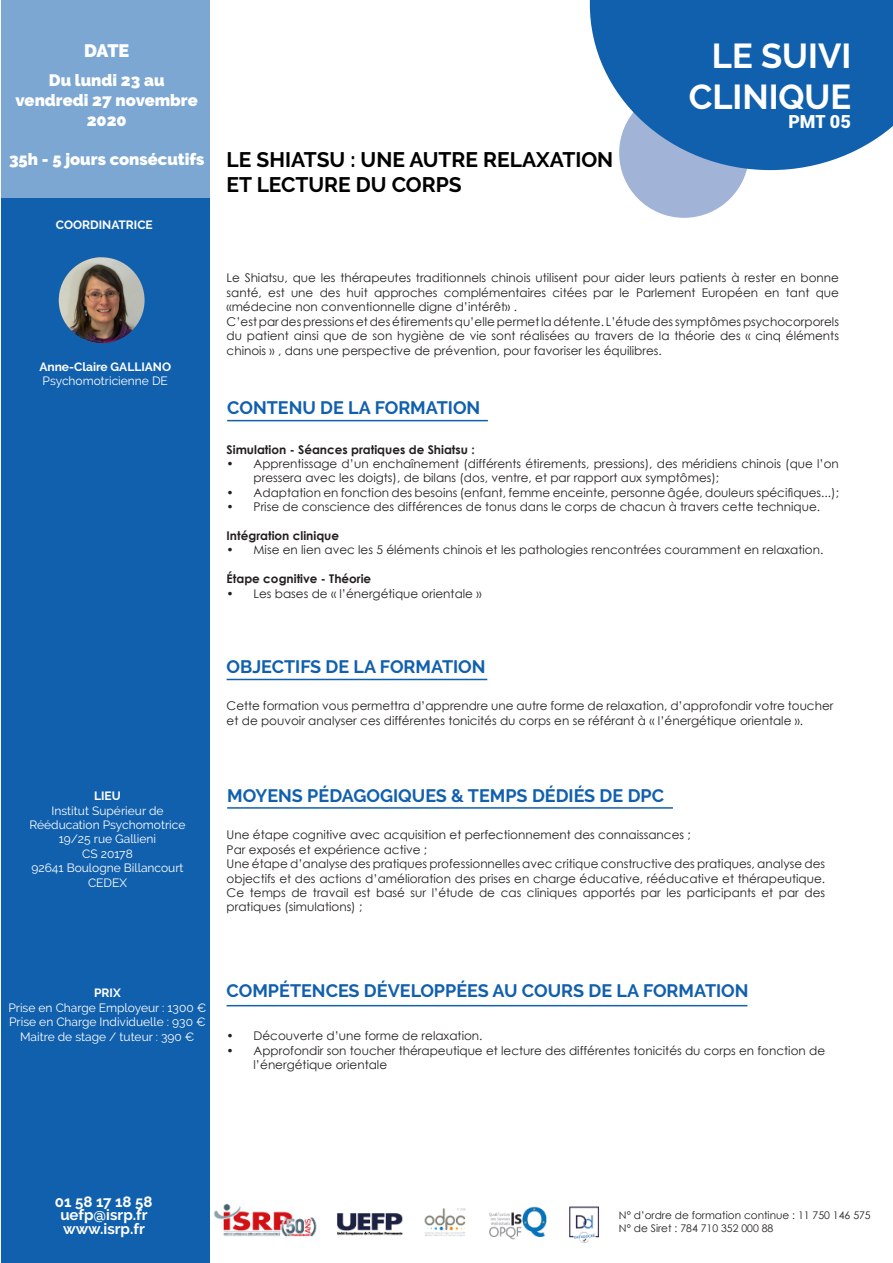
<style>
.page{position:relative;width:893px;height:1263px;background:#fff}
.page>*{position:absolute;margin:0;border:0;box-sizing:border-box;transform-origin:0 0}
.t1{font:700 34.5px "Raleway";color:#fff}
.t2{font:700 21px "Raleway";color:#000}
.t3{font:700 18px "Raleway";color:#1160ae}
.t4{font:900 18px "Roboto";color:#fff}
.t5{font:900 18px "Raleway";color:#fff}
.t6{font:900 16.5px/19.8px "Raleway";color:#fff;text-align:center}
.t7{font:700 15px "Raleway";color:#fff}
.t8{font:12px/14.4px "Century Gothic";color:#231f20;text-align:justify}
.t9{font:12px "Raleway";color:#fff}
.t10{font:700 12px "Century Gothic";color:#231f20}
.t11{font:700 12px "Raleway";color:#fff}
.t12{font:10.5px "Century Gothic";color:#231f20}
</style>
<div class="page">
<div style="left:1px;top:0;width:208px;height:1263px;background:#1160ae"></div>
<div style="left:1px;top:0;width:208px;height:198px;background:#7ba7d2"></div>
<div style="left:619px;top:88px;width:130px;height:130px;background:#a2b3d8;border-radius:50%"></div>
<svg style="left:590px;top:0;width:303px;height:170px;fill:#1160ae"></svg>
<img style="left:214px;top:1204px;width:385px;height:39px">
<hr style="left:227px;top:420px;width:261px;height:1px;background:#1160ae">
<hr style="left:227px;top:807px;width:446px;height:2px;background:#1160ae">
<hr style="left:227px;top:1005px;width:520px;height:1px;background:#1160ae">
<hr style="left:227px;top:679px;width:260px;height:1px;background:#1160ae">
<img style="left:59px;top:257px;width:85px;height:86px">
<img style="left:59px;top:257px;width:86px;height:86px;border-radius:43px">
<p class="t5" style="left:84px;top:40px;width:47px">DATE</p>
<p class="t6" style="left:49px;top:70px;width:117px">Du lundi 23 au</p>
<p class="t6" style="left:16px;top:90px;width:184px">vendredi 27 novembre<br>2020</p>
<p class="t6" style="left:9px;top:150px;width:197px">35h - 5 jours consécutifs</p>
<p class="t11" style="left:56px;top:218px;width:98px">COORDINATRICE</p>
<p class="t11" style="left:39px;top:359px;width:133px">Anne-Claire GALLIANO</p>
<p class="t9" style="left:43px;top:374px;width:127px">Psychomotricienne DE</p>
<p class="t2" style="left:227px;top:147px;width:388px">LE SHIATSU : UNE AUTRE RELAXATION</p>
<p class="t2" style="left:227px;top:172px;width:237px">ET LECTURE DU CORPS</p>
<p class="t1" style="left:712px;top:36px;width:141px">LE SUIVI</p>
<p class="t1" style="left:689px;top:77px;width:164px">CLINIQUE</p>
<p class="t4" style="left:788px;top:109px;width:64px">PMT 05</p>
<p class="t8" style="left:227px;top:271px;width:614px">Le Shiatsu, que les thérapeutes traditionnels chinois utilisent pour aider leurs patients à rester en bonne santé, est une des huit approches complémentaires citées par le Parlement Européen en tant que «médecine non conventionnelle digne d’intérêt» .</p>
<p class="t8" style="left:227px;top:314px;width:614px">C’est par des pressions et des étirements qu’elle permet la détente. L’étude des symptômes psychocorporels du patient ainsi que de son hygiène de vie sont réalisées au travers de la théorie des « cinq éléments chinois » , dans une perspective de prévention, pour favoriser les équilibres.</p>
<p class="t3" style="left:227px;top:398px;width:255px">CONTENU DE LA FORMATION</p>
<p class="t10" style="left:227px;top:440px;width:250px">Simulation - Séances pratiques de Shiatsu :</p>
<p class="t8" style="left:254px;top:456px;width:587px;text-indent:-27px">• Apprentissage d’un enchaînement (différents étirements, pressions), des méridiens chinois (que l’on pressera avec les doigts), de bilans (dos, ventre, et par rapport aux symptômes);</p>
<p class="t8" style="left:227px;top:485px;width:614px">• Adaptation en fonction des besoins (enfant, femme enceinte, personne âgée, douleurs spécifiques...);</p>
<p class="t8" style="left:227px;top:499px;width:595px">• Prise de conscience des différences de tonus dans le corps de chacun à travers cette technique.</p>
<p class="t10" style="left:227px;top:527px;width:114px">Intégration clinique</p>
<p class="t8" style="left:227px;top:543px;width:598px">• Mise en lien avec les 5 éléments chinois et les pathologies rencontrées couramment en relaxation.</p>
<p class="t10" style="left:227px;top:570px;width:146px">Étape cognitive - Théorie</p>
<p class="t8" style="left:227px;top:586px;width:256px">• Les bases de « l’énergétique orientale »</p>
<p class="t11" style="left:94px;top:789px;width:28px">LIEU</p>
<p class="t9" style="left:51px;top:803px;width:114px">Institut Supérieur de</p>
<p class="t9" style="left:30px;top:818px;width:157px">Rééducation Psychomotrice</p>
<p class="t9" style="left:59px;top:832px;width:99px">19/25 rue Gallieni</p>
<p class="t9" style="left:82px;top:846px;width:52px">CS 20178</p>
<p class="t9" style="left:31px;top:861px;width:154px">92641 Boulogne Billancourt</p>
<p class="t9" style="left:88px;top:875px;width:41px">CEDEX</p>
<p class="t3" style="left:227px;top:657px;width:261px">OBJECTIFS DE LA FORMATION</p>
<p class="t8" style="left:227px;top:698px;width:608px">Cette formation vous permettra d’apprendre une autre forme de relaxation, d’approfondir votre toucher et de pouvoir analyser ces différentes tonicités du corps en se référant à « l’énergétique orientale ».</p>
<p class="t3" style="left:227px;top:785px;width:438px">MOYENS PÉDAGOGIQUES &amp; TEMPS DÉDIÉS DE DPC</p>
<p class="t8" style="left:227px;top:828px;width:466px">Une étape cognitive avec acquisition et perfectionnement des connaissances ;</p>
<p class="t8" style="left:227px;top:842px;width:202px">Par exposés et expérience active ;</p>
<p class="t8" style="left:227px;top:856px;width:600px">Une étape d’analyse des pratiques professionnelles avec critique constructive des pratiques, analyse des objectifs et des actions d’amélioration des prises en charge éducative, rééducative et thérapeutique.<br>Ce temps de travail est basé sur l’étude de cas cliniques apportés par les participants et par des pratiques (simulations) ;</p>
<p class="t11" style="left:94px;top:986px;width:28px">PRIX</p>
<p class="t9" style="left:8px;top:1001px;width:200px">Prise en Charge Employeur : 1300 €</p>
<p class="t9" style="left:9px;top:1015px;width:198px">Prise en Charge Individuelle : 930 €</p>
<p class="t9" style="left:20px;top:1029px;width:176px">Maitre de stage / tuteur : 390 €</p>
<p class="t3" style="left:227px;top:981px;width:524px">COMPÉTENCES DÉVELOPPÉES AU COURS DE LA FORMATION</p>
<p class="t8" style="left:227px;top:1029px;width:257px">• Découverte d’une forme de relaxation.</p>
<p class="t8" style="left:254px;top:1043px;width:573px;text-indent:-27px">• Approfondir son toucher thérapeutique et lecture des différentes tonicités du corps en fonction de l’énergétique orientale</p>
<p class="t7" style="left:55px;top:1193px;width:99px">01 58 17 18 58</p>
<p class="t7" style="left:60px;top:1206px;width:89px">uefp@isrp.fr</p>
<p class="t7" style="left:63px;top:1220px;width:83px">www.isrp.fr</p>
<p class="t12" style="left:619px;top:1208px;width:253px">N° d’ordre de formation continue : 11 750 146 575</p>
<p class="t12" style="left:619px;top:1221px;width:156px">N° de Siret : 784 710 352 000 88</p>
</div>
